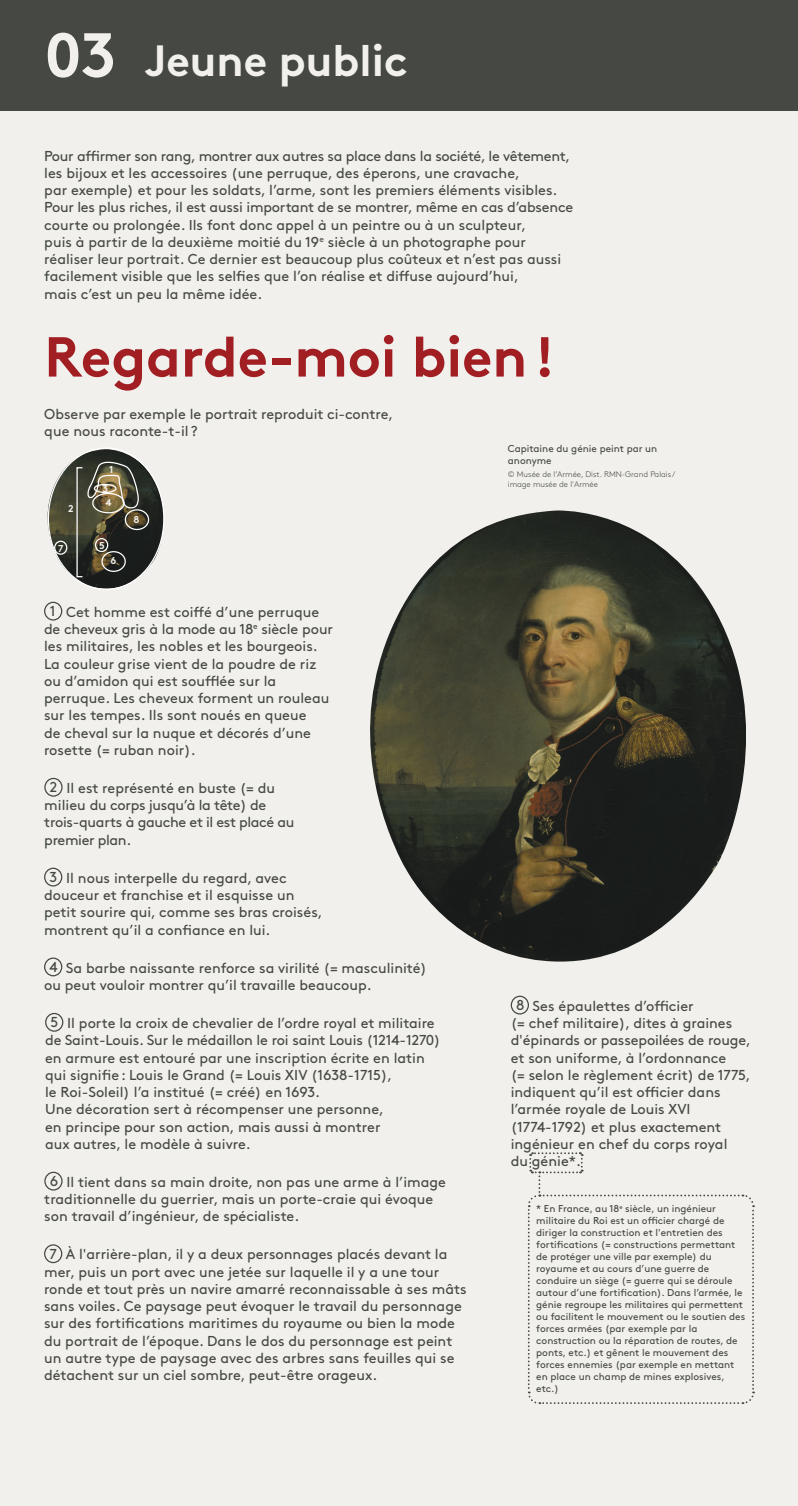
<style>
.page{position:relative;width:798px;height:1506px;background:#fff}
.page>*{position:absolute;margin:0;border:0;box-sizing:border-box;transform-origin:0 0}
.t1{font:700 56.25px "Brown";color:#a11e23}
.t2{font:700 43.75px "Brown";color:#f1f0ec}
.t3{font:14.38px/17.2px "Brown";color:#464844}
.t4{font:14.38px/17.2px "Brown";letter-spacing:-.02em;color:#464844}
.t5{font:10px/12px "Brown";color:#464844}
.t6{font:700 10px/13.7px "Brown";color:#f1f0ec;text-align:center}
.t7{font:300 8.12px/9.8px "Brown";color:#464844}
.s1{font-size:62.5px}
</style>
<div class="page">
<div style="left:0;top:0;width:797px;height:112px;background:#464844"></div>
<div style="left:0;top:112px;width:797px;height:1394px;background:#f1f0ec"></div>
<div style="left:44px;top:1244px;width:18px;height:19px;border:1px solid #464844;border-radius:50%"></div>
<div style="left:44px;top:602px;width:18px;height:19px;border:1px solid #464844;border-radius:50%"></div>
<div style="left:44px;top:778px;width:19px;height:19px;border:1px solid #464844;border-radius:50%"></div>
<div style="left:44px;top:868px;width:18px;height:18px;border:1px solid #464844;border-radius:50%"></div>
<div style="left:44px;top:957px;width:18px;height:19px;border:1px solid #464844;border-radius:50%"></div>
<div style="left:510px;top:996px;width:18px;height:18px;border:1px solid #464844;border-radius:50%"></div>
<div style="left:45px;top:1013px;width:18px;height:19px;border:1px solid #464844;border-radius:50%"></div>
<div style="left:44px;top:1172px;width:19px;height:19px;border:1px solid #464844;border-radius:50%"></div>
<img style="left:47px;top:449px;width:117px;height:139px">
<svg style="left:86px;top:459px;width:53px;height:51px;background:#645e48"></svg>
<div style="left:94px;top:484px;width:22px;height:9px;border:1px solid #fff;border-radius:50%"></div>
<div style="left:92px;top:493px;width:33px;height:20px;border:1px solid #fff;border-radius:50%"></div>
<div style="left:95px;top:538px;width:13px;height:14px;border:1px solid #fff;border-radius:50%"></div>
<div style="left:54px;top:541px;width:13px;height:14px;border:1px solid #fff;border-radius:50%"></div>
<div style="left:101px;top:551px;width:25px;height:21px;border:1px solid #fff;border-radius:50%"></div>
<div style="left:125px;top:509px;width:24px;height:21px;border:1px solid #fff;border-radius:50%"></div>
<img style="left:370px;top:510px;width:376px;height:452px">
<svg style="left:527px;top:1152px;width:227px;height:252px"></svg>
<h2 class="t2" style="left:44px;top:25px;width:365px"><span class="s1">03</span> Jeune public</h2>
<p class="t3" style="left:44px;top:146px;width:530px">Pour affirmer son rang, montrer aux autres sa place dans la société, le vêtement, les bijoux et les accessoires (une perruque, des éperons, une cravache,<br>par exemple) et pour les soldats, l’arme, sont les premiers éléments visibles.<br>Pour les plus riches, il est aussi important de se montrer, même en cas d’absence courte ou prolongée. Ils font donc appel à un peintre ou à un sculpteur,<br>puis à partir de la deuxième moitié du 19<sup>e</sup> siècle à un photographe pour réaliser leur portrait. Ce dernier est beaucoup plus coûteux et n’est pas aussi facilement visible que les selfies que l’on réalise et diffuse aujourd’hui,<br>mais c’est un peu la même idée.</p>
<h1 class="t1" style="left:44px;top:311px;width:512px">Regarde-moi bien!</h1>
<p class="t3" style="left:44px;top:404px;width:350px">Observe par exemple le portrait reproduit ci-contre, que nous raconte-t-il ?</p>
<p class="t6" style="left:68px;top:500px;width:7px">2</p>
<p class="t6" style="left:58px;top:540px;width:7px">7</p>
<p class="t6" style="left:109px;top:461px;width:6px">1</p>
<p class="t6" style="left:102px;top:481px;width:11px">3<br>4</p>
<p class="t6" style="left:99px;top:537px;width:7px">5</p>
<p class="t6" style="left:110px;top:553px;width:7px">6</p>
<p class="t6" style="left:133px;top:512px;width:8px">8</p>
<p class="t3" style="left:44px;top:602px;width:290px;text-indent:6px">1 Cet homme est coiffé d’une perruque de cheveux gris à la mode au 18<sup>e</sup> siècle pour les militaires, les nobles et les bourgeois.<br>La couleur grise vient de la poudre de riz ou d’amidon qui est soufflée sur la perruque. Les cheveux forment un rouleau sur les tempes. Ils sont noués en queue<br>de cheval sur la nuque et décorés d’une rosette (= ruban noir).</p>
<p class="t4" style="left:44px;top:778px;width:251px;text-indent:5px">2 Il est représenté en buste (= du milieu du corps jusqu’à la tête) de trois-quarts à gauche et il est placé au premier plan.</p>
<p class="t3" style="left:44px;top:868px;width:280px;text-indent:5px">3 Il nous interpelle du regard, avec douceur et franchise et il esquisse un petit sourire qui, comme ses bras croisés, montrent qu’il a confiance en lui.</p>
<p class="t3" style="left:44px;top:958px;width:384px;text-indent:5px">4 Sa barbe naissante renforce sa virilité (= masculinité) ou peut vouloir montrer qu’il travaille beaucoup.</p>
<p class="t3" style="left:45px;top:1013px;width:397px;text-indent:5px">5 Il porte la croix de chevalier de l’ordre royal et militaire de Saint-Louis. Sur le médaillon le roi saint Louis (1214-1270) en armure est entouré par une inscription écrite en latin qui signifie: Louis le Grand (= Louis XIV (1638-1715),<br>le Roi-Soleil) l’a institué (= créé) en 1693.<br>Une décoration sert à récompenser une personne,<br>en principe pour son action, mais aussi à montrer<br>aux autres, le modèle à suivre.</p>
<p class="t3" style="left:44px;top:1172px;width:403px;text-indent:5px">6 Il tient dans sa main droite, non pas une arme à l’image traditionnelle du guerrier, mais un porte-craie qui évoque son travail d’ingénieur, de spécialiste.</p>
<p class="t3" style="left:44px;top:1245px;width:424px;text-indent:5px">7 À l'arrière-plan, il y a deux personnages placés devant la mer, puis un port avec une jetée sur laquelle il y a une tour ronde et tout près un navire amarré reconnaissable à ses mâts sans voiles. Ce paysage peut évoquer le travail du personnage sur des fortifications maritimes du royaume ou bien la mode du portrait de l’époque. Dans le dos du personnage est peint un autre type de paysage avec des arbres sans feuilles qui se détachent sur un ciel sombre, peut-être orageux.</p>
<p class="t5" style="left:507px;top:441px;width:151px">Capitaine du génie peint par un anonyme</p>
<p class="t7" style="left:507px;top:469px;width:169px">© Musée de l’Armée, Dist. RMN-Grand Palais / image musée de l'Armée</p>
<p class="t3" style="left:510px;top:996px;width:242px;text-indent:5px">8 Ses épaulettes d’officier<br>(= chef militaire), dites à graines d'épinards or passepoilées de rouge, et son uniforme, à l’ordonnance<br>(= selon le règlement écrit) de 1775, indiquent qu’il est officier dans l’armée royale de Louis XVI (1774-1792) et plus exactement ingénieur en chef du corps royal<br>du génie*.</p>
<p class="t5" style="left:536px;top:1202px;width:210px">* En France, au 18<sup>e</sup> siècle, un ingénieur militaire du Roi est un officier chargé de diriger la construction et l'entretien des fortifications (= constructions permettant de protéger une ville par exemple) du royaume et au cours d’une guerre de conduire un siège (= guerre qui se déroule autour d’une fortification). Dans l’armée, le génie regroupe les militaires qui permettent ou facilitent le mouvement ou le soutien des forces armées (par exemple par la construction ou la réparation de routes, de ponts, etc.) et gênent le mouvement des forces ennemies (par exemple en mettant en place un champ de mines explosives, etc.)</p>
</div>
